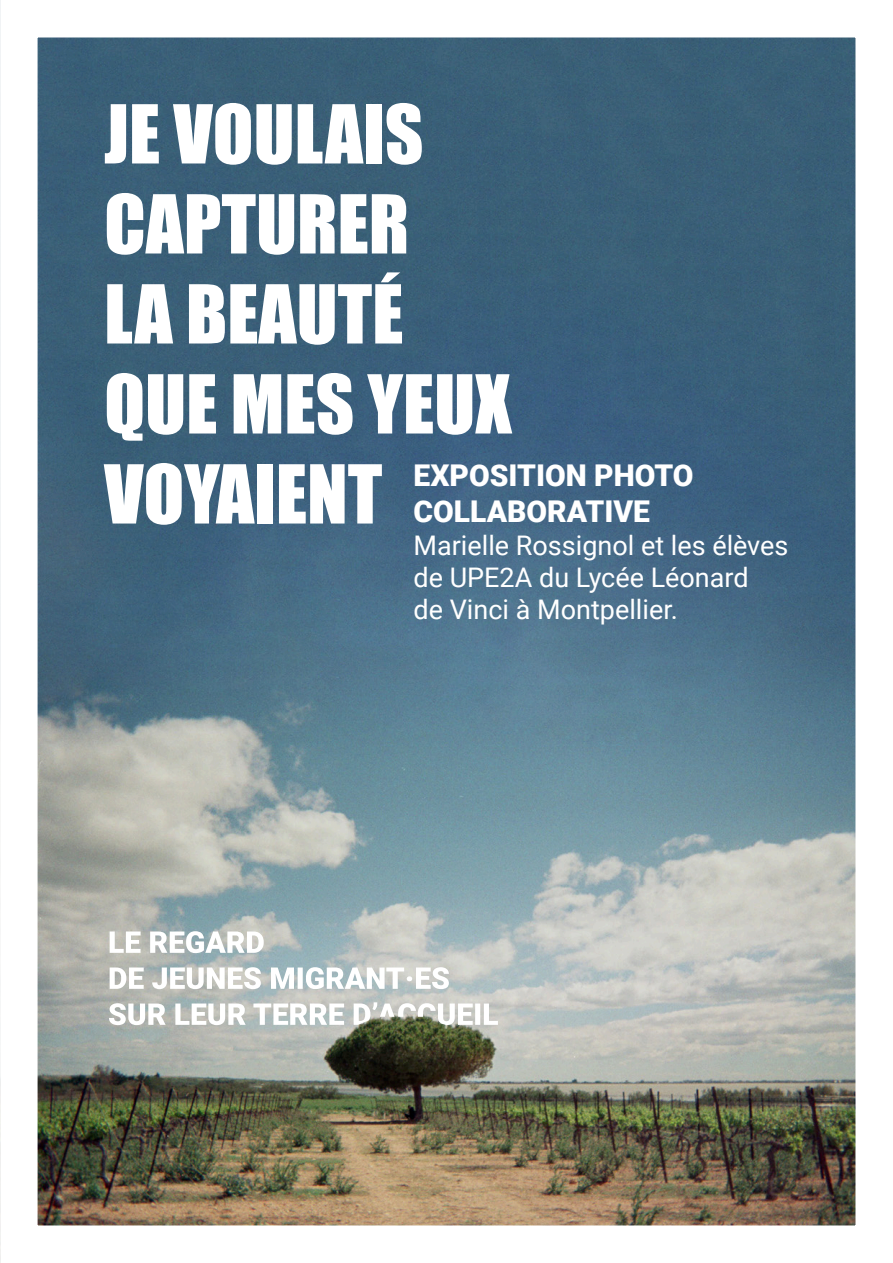
<style>
.page{position:relative;width:893px;height:1263px;background:#fff}
.page>*{position:absolute;margin:0;border:0;box-sizing:border-box;transform-origin:0 0}
.t1{font:75px/90px "Impact";color:#fff}
.t2{font:900 30px/36px "Roboto";color:#fff}
.t3{font:27px/32.4px "Roboto";color:#fff}
</style>
<div class="page">
<img style="left:39px;top:39px;width:815px;height:1185px">
<svg style="left:109px;top:1002px;width:389px;height:23px"></svg>
<svg style="left:110px;top:967px;width:339px;height:22px"></svg>
<svg style="left:110px;top:931px;width:154px;height:22px"></svg>
<h1 class="t1" style="left:104px;top:87px;width:409px">JE VOULAIS<br>CAPTURER<br>LA BEAUTÉ<br>QUE MES YEUX<br>VOYAIENT</h1>
<p class="t2" style="left:414px;top:456px;width:282px">EXPOSITION PHOTO<br>COLLABORATIVE</p>
<p class="t3" style="left:414px;top:528px;width:376px">Marielle Rossignol et les élèves de UPE2A du Lycée Léonard<br>de Vinci à Montpellier.</p>
</div>
